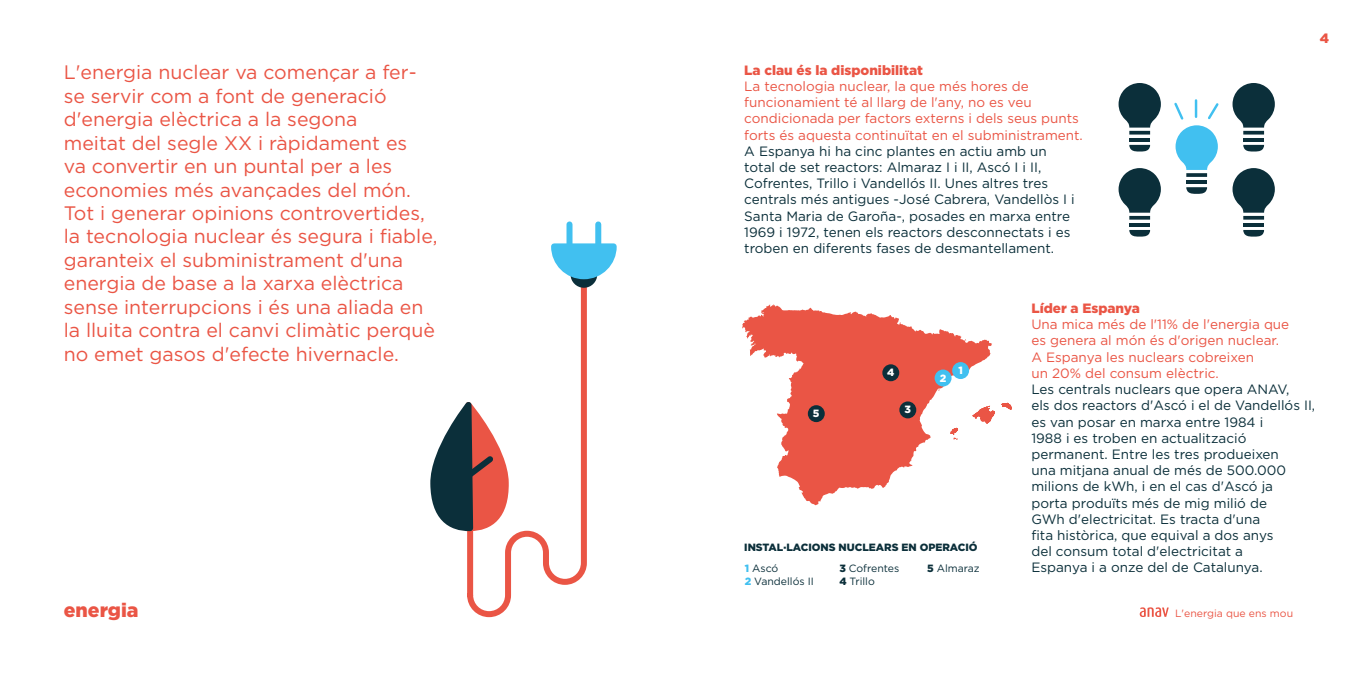
<style>
.page{position:relative;width:1361px;height:681px;background:#fff}
.page>*{position:absolute;margin:0;border:0;box-sizing:border-box;transform-origin:0 0}
.t1{font:19.5px/23.4px "Gotham";color:#ea5545}
.t2{font:900 19.5px "Gotham";color:#ea5545}
.t3{font:13.5px/16.2px "Gotham";color:#0b2f3a}
.t4{font:13.5px/16.2px "Gotham";color:#ea5545}
.t5{font:900 13.5px "Gotham";color:#ea5545}
.t6{font:10.5px/12.6px "Gotham";color:#0b2f3a}
.t7{font:900 10.5px "Gotham";color:#0b2f3a}
.t8{font:10.5px "Gotham";color:#ea5545}
.t9{font:900 10.5px "Gotham";color:#fff}
.s1{font-weight:900;color:#41c0f0}
.s2{font-weight:900}
</style>
<div class="page">
<svg style="left:1139px;top:607px;width:29px;height:9px"></svg>
<svg style="left:467px;top:290px;width:120px;height:328px"></svg>
<svg style="left:430px;top:290px;width:82px;height:244px"></svg>
<svg style="left:551px;top:240px;width:66px;height:50px"></svg>
<div style="left:566px;top:224px;width:6px;height:22px;background:#41c0f0"></div>
<div style="left:595px;top:224px;width:6px;height:22px;background:#41c0f0"></div>
<svg style="left:742px;top:304px;width:269px;height:201px"></svg>
<div style="left:952px;top:362px;width:17px;height:17px;background:#41c0f0;border-radius:50%"></div>
<div style="left:934px;top:369px;width:17px;height:17px;background:#41c0f0;border-radius:50%"></div>
<div style="left:899px;top:401px;width:17px;height:17px;background:#0b2f3a;border-radius:50%"></div>
<div style="left:882px;top:364px;width:17px;height:17px;background:#0b2f3a;border-radius:50%"></div>
<div style="left:808px;top:405px;width:17px;height:17px;background:#0b2f3a;border-radius:50%"></div>
<hr style="left:1186px;top:180px;width:21px;height:4px;background:#0b2f3a">
<svg style="left:1186px;top:187px;width:21px;height:7px"></svg>
<svg style="left:1174px;top:99px;width:45px;height:78px"></svg>
<hr style="left:1129px;top:138px;width:21px;height:3px;background:#0b2f3a">
<svg style="left:1129px;top:145px;width:21px;height:6px"></svg>
<svg style="left:1118px;top:83px;width:43px;height:51px"></svg>
<hr style="left:1243px;top:138px;width:21px;height:3px;background:#0b2f3a">
<svg style="left:1243px;top:145px;width:21px;height:6px"></svg>
<svg style="left:1232px;top:83px;width:43px;height:51px"></svg>
<hr style="left:1243px;top:223px;width:21px;height:3px;background:#0b2f3a">
<svg style="left:1243px;top:230px;width:21px;height:6px"></svg>
<svg style="left:1232px;top:168px;width:43px;height:51px"></svg>
<hr style="left:1129px;top:223px;width:21px;height:3px;background:#0b2f3a">
<svg style="left:1129px;top:230px;width:21px;height:6px"></svg>
<svg style="left:1118px;top:168px;width:43px;height:51px"></svg>
<p class="t1" style="left:64px;top:60px;width:375px">L'energia nuclear va començar a fer&shy;se servir com a font de generació d'energia elèctrica a la segona<br>meitat del segle XX i ràpidament es<br>va convertir en un puntal per a les economies més avançades del món.<br>Tot i generar opinions controvertides, la tecnologia nuclear és segura i fiable, garanteix el subministrament d'una energia de base a la xarxa elèctrica sense interrupcions i és una aliada en la lluita contra el canvi climàtic perquè no emet gasos d'efecte hivernacle.</p>
<h1 class="t2" style="left:64px;top:596px;width:76px">energia</h1>
<p class="t5" style="left:744px;top:60px;width:180px">La clau és la disponibilitat</p>
<p class="t4" style="left:744px;top:78px;width:340px">La tecnologia nuclear, la que més hores de funcionamient té al llarg de l'any, no es veu condicionada per factors externs i dels seus punts forts és aquesta continuïtat en el subministrament.</p>
<p class="t3" style="left:744px;top:142px;width:332px">A Espanya hi ha cinc plantes en actiu amb un total de set reactors: Almaraz I i II, Ascó I i II, Cofrentes, Trillo i Vandellós II. Unes altres tres centrals més antigues -José Cabrera, Vandellòs I i Santa Maria de Garoña-, posades en marxa entre 1969 i 1972, tenen els reactors desconnectats i es troben en diferents fases de desmantellament.</p>
<p class="t5" style="left:1319px;top:29px;width:11px">4</p>
<p class="t9" style="left:813px;top:406px;width:8px">5</p>
<p class="t9" style="left:887px;top:365px;width:9px">4</p>
<p class="t9" style="left:904px;top:402px;width:8px">3</p>
<p class="t9" style="left:940px;top:370px;width:8px">2</p>
<p class="t9" style="left:958px;top:363px;width:6px">1</p>
<p class="t7" style="left:744px;top:539px;width:235px">INSTAL·LACIONS NUCLEARS EN OPERACIÓ</p>
<p class="t5" style="left:1031px;top:299px;width:110px">Líder a Espanya</p>
<p class="t4" style="left:1031px;top:316px;width:259px">Una mica més de l'11% de l'energia que es genera al món és d'origen nuclear.<br>A Espanya les nuclears cobreixen<br>un 20% del consum elèctric.</p>
<p class="t3" style="left:1031px;top:381px;width:285px">Les centrals nuclears que opera ANAV,<br>els dos reactors d'Ascó i el de Vandellós II, es van posar en marxa entre 1984 i<br>1988 i es troben en actualització permanent. Entre les tres produeixen<br>una mitjana anual de més de 500.000 milions de kWh, i en el cas d'Ascó ja<br>porta produïts més de mig milió de<br>GWh d'electricitat. Es tracta d'una<br>fita històrica, que equival a dos anys<br>del consum total d'electricitat a</p>
<p class="t6" style="left:745px;top:561px;width:35px"><span class="s1">1</span> Ascó</p>
<p class="t3" style="left:1031px;top:559px;width:233px">Espanya i a onze del de Catalunya.</p>
<p class="t6" style="left:745px;top:574px;width:71px"><span class="s1">2</span> Vandellós II</p>
<p class="t6" style="left:839px;top:561px;width:61px"><span class="s2">3</span> Cofrentes<br><span class="s2">4</span> Trillo</p>
<p class="t6" style="left:927px;top:561px;width:54px"><span class="s2">5</span> Almaraz</p>
<p class="t8" style="left:1175px;top:606px;width:120px">L'energia que ens mou</p>
</div>
